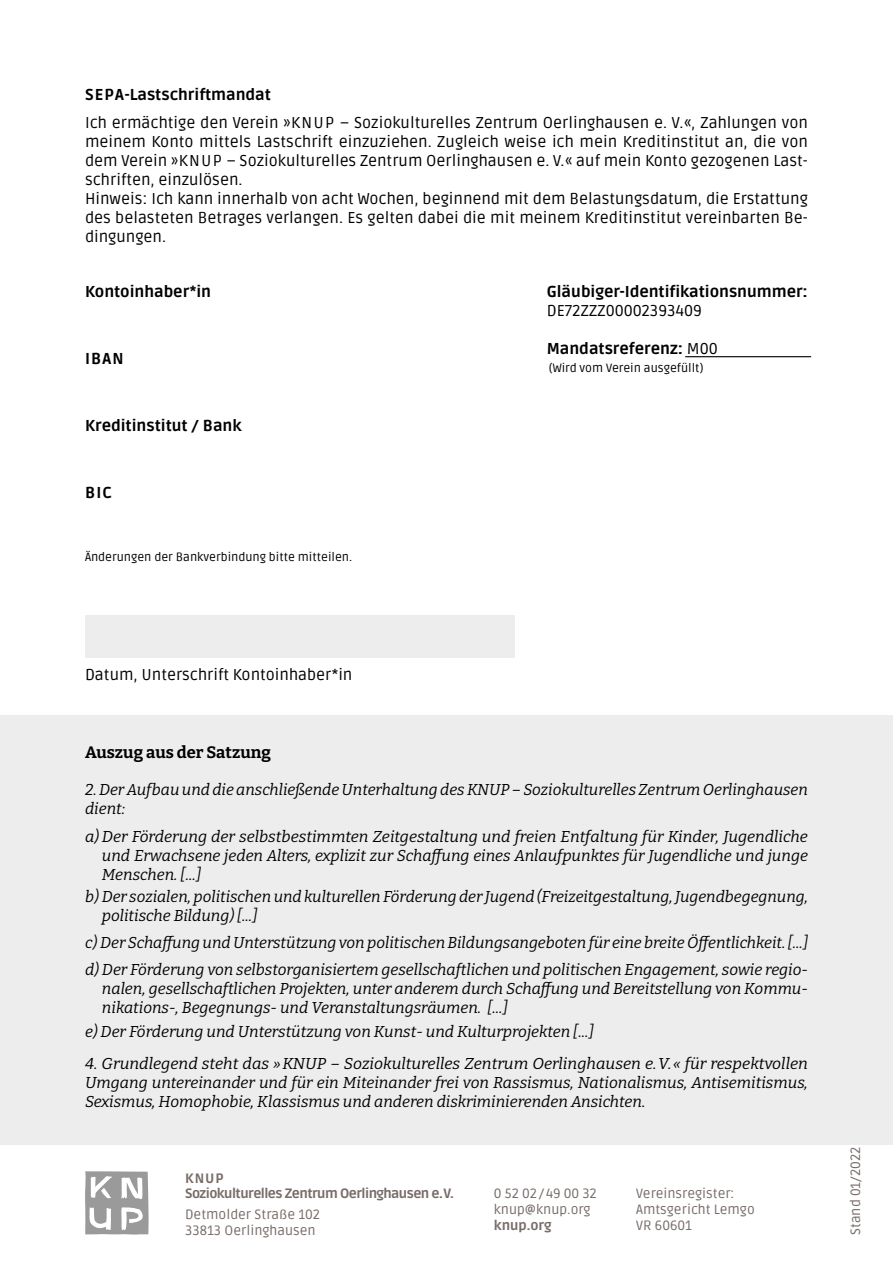
<style>
.page{position:relative;width:893px;height:1263px;background:#fff}
.page>*{position:absolute;margin:0;border:0;box-sizing:border-box;transform-origin:0 0}
.t1{font:700 16.5px "Bitter";color:#000}
.t2{font:italic 15.75px/18.9px "Bitter";color:#000}
.t3{font:15.75px/18.9px "Ruda";color:#000}
.t4{font:800 15.75px "Ruda";color:#000}
.t5{font:13.5px/16.2px "Ruda";color:#776c68}
.t6{font:800 13.5px/15px "Ruda";letter-spacing:-.04em;color:#776c68}
.t7{font:12px "Ruda";color:#000}
.s1{font-weight:400}
</style>
<div class="page">
<div style="left:0;top:715px;width:893px;height:430px;background:#ededed"></div>
<hr style="left:685px;top:356px;width:126px;height:1px;background:#000">
<svg style="left:85px;top:1171px;width:64px;height:63px"></svg>
<div style="left:85px;top:615px;width:429px;height:43px;background:#ededed"></div>
<p class="t4" style="left:85px;top:83px;width:187px">SEPA-Lastschriftmandat</p>
<p class="t3" style="left:85px;top:113px;width:724px">Ich ermächtige den Verein »KNUP – Soziokulturelles Zentrum Oerlinghausen e. V.«, Zahlungen von meinem Konto mittels Lastschrift einzuziehen. Zugleich weise ich mein Kreditinstitut an, die von dem Verein »KNUP – Soziokulturelles Zentrum Oerlinghausen e. V.« auf mein Konto gezogenen Last&shy;schriften, einzulösen.<br>Hinweis: Ich kann innerhalb von acht Wochen, beginnend mit dem Belastungsdatum, die Erstattung des belasteten Betrages verlangen. Es gelten dabei die mit meinem Kreditinstitut vereinbarten Be&shy;dingungen.</p>
<p class="t4" style="left:85px;top:281px;width:127px">Kontoinhaber*in</p>
<p class="t4" style="left:547px;top:281px;width:263px">Gläubiger-Identifikationsnummer:</p>
<p class="t3" style="left:547px;top:300px;width:157px">DE72ZZZ00002393409</p>
<p class="t4" style="left:547px;top:338px;width:172px">Mandatsreferenz: <span class="s1">M00</span></p>
<p class="t4" style="left:85px;top:348px;width:40px">IBAN</p>
<p class="t7" style="left:549px;top:360px;width:156px">(Wird vom Verein ausgefüllt)</p>
<p class="t4" style="left:85px;top:414px;width:158px">Kreditinstitut / Bank</p>
<p class="t4" style="left:85px;top:481px;width:29px">BIC</p>
<p class="t7" style="left:85px;top:549px;width:269px">Änderungen der Bankverbindung bitte mitteilen.</p>
<p class="t3" style="left:85px;top:664px;width:269px">Datum, Unterschrift Kontoinhaber*in</p>
<p class="t1" style="left:85px;top:742px;width:187px">Auszug aus der Satzung</p>
<p class="t2" style="left:85px;top:780px;width:724px">2. Der Aufbau und die anschließende Unterhaltung des KNUP – Soziokulturelles Zentrum Oerlinghausen dient:</p>
<p class="t2" style="left:102px;top:827px;width:707px;text-align:justify;text-indent:-17px">a) Der Förderung der selbstbestimmten Zeitgestaltung und freien Entfaltung für Kinder, Jugendliche und Erwachsene jeden Alters, explizit zur Schaffung eines Anlaufpunktes für Jugendliche und junge Menschen. [...]</p>
<p class="t2" style="left:102px;top:886px;width:708px;text-indent:-17px">b) Der sozialen, politischen und kulturellen Förderung der Jugend (Freizeitgestaltung, Jugendbegegnung, politische Bildung) [...]</p>
<p class="t2" style="left:85px;top:928px;width:724px;line-height:27px">c) Der Schaffung und Unterstützung von politischen Bildungsangeboten für eine breite Öffentlichkeit. [...] d) Der Förderung von selbstorganisiertem gesellschaftlichen und politischen Engagement, sowie regio-</p>
<p class="t2" style="left:102px;top:978px;width:707px">nalen, gesellschaftlichen Projekten, unter anderem durch Schaffung und Bereitstellung von Kommu&shy;nikations-, Begegnungs- und Veranstaltungsräumen. [...]</p>
<p class="t2" style="left:85px;top:1021px;width:510px">e) Der Förderung und Unterstützung von Kunst- und Kulturprojekten [...]</p>
<p class="t2" style="left:85px;top:1053px;width:724px;text-align:justify">4. Grundlegend steht das » KNUP – Soziokulturelles Zentrum Oerlinghausen e. V. « für respektvollen Umgang untereinander und für ein Miteinander frei von Rassismus, Nationalismus, Antisemitismus, Sexismus, Homophobie, Klassismus und anderen diskriminierenden Ansichten.</p>
<p class="t6" style="left:185px;top:1170px;width:270px">KNUP<br>Soziokulturelles Zentrum Oerlinghausen e. V.</p>
<p class="t5" style="left:185px;top:1205px;width:136px">Detmolder Straße 102<br>33813 Oerlinghausen</p>
<p class="t5" style="left:494px;top:1184px;width:104px">0 52 02/49 00 32 knup@knup.org</p>
<p class="t6" style="left:494px;top:1217px;width:59px">knup.org</p>
<p class="t5" style="left:636px;top:1184px;width:120px">Vereinsregister:<br>Amtsgericht Lemgo<br>VR 60601</p>
<p class="t5" style="left:847px;top:1235px;width:90px;rotate:-90deg">Stand 01/2022</p>
</div>
